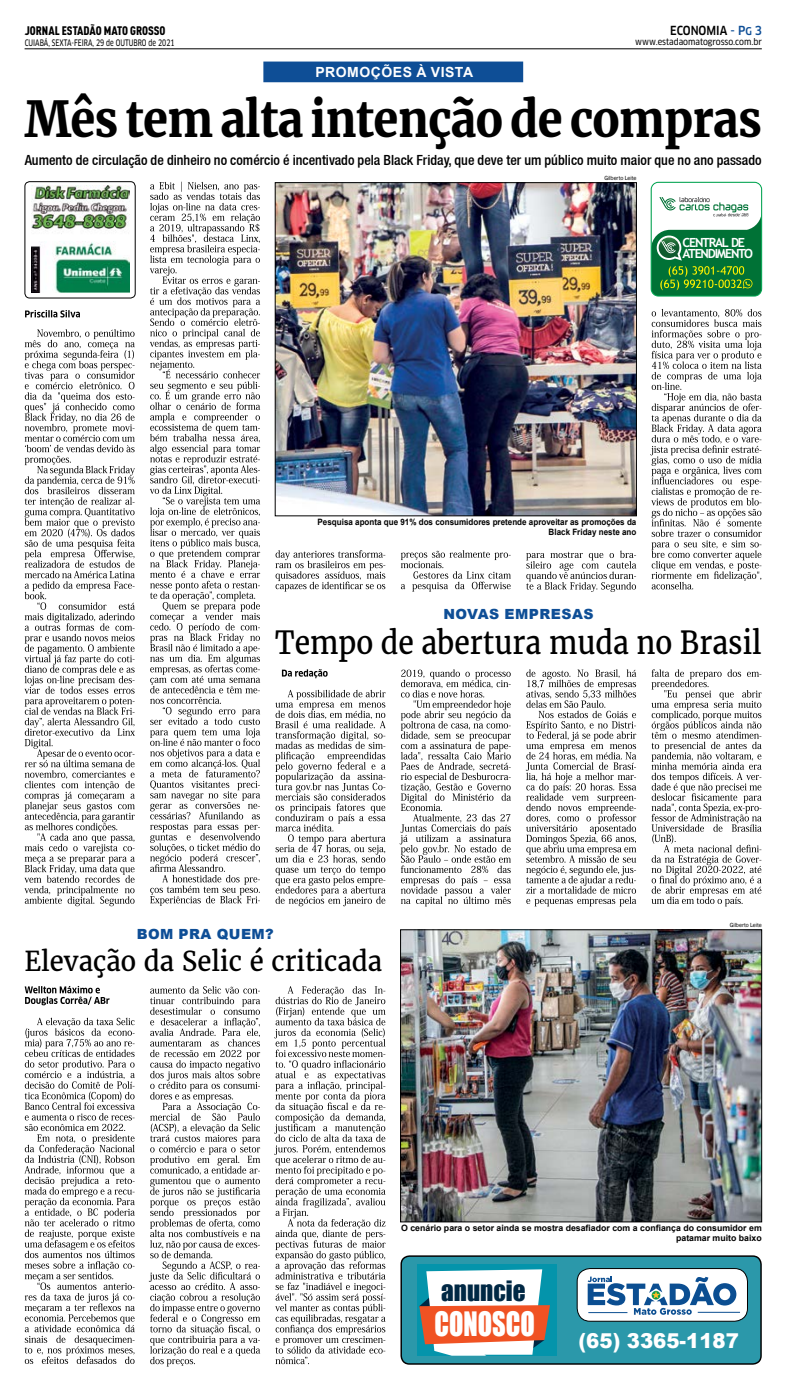
<style>
.page{position:relative;width:787px;height:1389px;background:#fff}
.page>*{position:absolute;margin:0;border:0;box-sizing:border-box;transform-origin:0 0}
.t1{font:700 49px "Merriweather";letter-spacing:-.015em;color:#000;scale:.92 1}
.t2{font:31.5px "Merriweather";color:#000;scale:.9 1}
.t3{font:30.89px "Impact";color:#fff;scale:.85 1}
.t4{font:27.12px "Merriweather";color:#000;scale:.95 1}
.t5{font:25.72px "Impact";color:#002844}
.t6{font:900 20.47px "Arial";color:#fff;scale:.96 1}
.t7{font:500 condensed 14px "Helvetica Neue";color:#000}
.t8{font:900 14px "Arial";letter-spacing:.035em;color:#0e4e96}
.t9{font:700 14px "Arial";letter-spacing:.035em;color:#fff}
.t10{font:700 12.69px/11px "Trebuchet MS";letter-spacing:-.1em;color:#fff}
.t11{font:12.25px "DIN Cond Black Alternate";color:#000}
.t12{font:500 condensed 12.25px "Clan OT";color:#000;scale:.95 1}
.t13{font:700 8.75px/9.6px "Arial";color:#000;text-align:right;scale:.92 1}
.t14{font:700 8.75px/9.6px "Arial";color:#000;text-align:right}
.t15{font:8.75px "Clan OT Narrow News";color:#000;scale:.8 1}
.t16{font:8.75px "Clan OT Narrow News";color:#000}
.t17{font:6.12px "Franklin Gothic";letter-spacing:-.01em;color:#000;scale:.95 1}
.s1{color:#0e4e96}
.s2{font-size:10.5px;color:#0e4e96}
</style>
<div class="page">
<hr style="left:25px;top:49px;width:736px;height:1px;background:#000">
<div style="left:264px;top:62px;width:258px;height:20px;background:#0e4e96"></div>
<svg style="left:24px;top:329px;width:111px;height:577px"></svg>
<svg style="left:25px;top:310px;width:55px;height:8px"></svg>
<svg style="left:150px;top:182px;width:110px;height:724px"></svg>
<img style="left:31px;top:185px;width:98px;height:108px">
<div style="left:25px;top:181px;width:110px;height:117px;border:1px solid #000;border-radius:5px"></div>
<div style="left:651px;top:182px;width:110px;height:114px;background:#007236;border-radius:7px"></div>
<div style="left:650px;top:182px;width:111px;height:114px;border:1px solid #00a651;border-radius:7px"></div>
<svg style="left:651px;top:182px;width:110px;height:108px"></svg>
<svg style="left:526px;top:550px;width:110px;height:42px"></svg>
<svg style="left:650px;top:309px;width:111px;height:280px"></svg>
<svg style="left:275px;top:550px;width:110px;height:42px"></svg>
<svg style="left:401px;top:550px;width:109px;height:42px"></svg>
<svg style="left:25px;top:1018px;width:110px;height:346px"></svg>
<svg style="left:25px;top:986px;width:84px;height:19px"></svg>
<svg style="left:149px;top:986px;width:111px;height:381px"></svg>
<svg style="left:274px;top:986px;width:111px;height:378px"></svg>
<svg style="left:275px;top:690px;width:110px;height:216px"></svg>
<svg style="left:282px;top:669px;width:45px;height:9px"></svg>
<svg style="left:399px;top:669px;width:111px;height:237px"></svg>
<svg style="left:525px;top:669px;width:111px;height:237px"></svg>
<svg style="left:651px;top:669px;width:110px;height:237px"></svg>
<img style="left:277px;top:185px;width:357px;height:329px">
<div style="left:275px;top:183px;width:361px;height:333px;border:1px solid #000"></div>
<img style="left:402px;top:932px;width:357px;height:288px">
<div style="left:400px;top:930px;width:361px;height:292px;border:1px solid #000"></div>
<div style="left:401px;top:1256px;width:359px;height:108px;background:#2b98aa;border-radius:8px"></div>
<div style="left:400px;top:1255px;width:361px;height:110px;border:1px solid #000;border-radius:8px"></div>
<div style="left:417px;top:1264px;width:139px;height:92px;background:#0494ab"></div>
<svg style="left:419px;top:1269px;width:131px;height:87px;background:#d5a99a"></svg>
<div style="left:577px;top:1269px;width:170px;height:52px;background:#fff;border-radius:13px"></div>
<div style="left:576px;top:1268px;width:171px;height:53px;border:1px solid #000;border-radius:13px"></div>
<svg style="left:587px;top:1276px;width:149px;height:39px"></svg>
<hr style="left:697px;top:1312px;width:42px;height:1px;background:#0b4e91">
<p class="t11" style="left:25px;top:23px;width:142px">JORNAL ESTADÃO MATO GROSSO</p>
<p class="t15" style="left:25px;top:37px;width:189px">CUIABÁ, SEXTA-FEIRA, 29 de OUTUBRO de 2021</p>
<p class="t12" style="left:670px;top:23px;width:98px">ECONOMIA <span class="s1">- P</span><span class="s2">G</span> <span class="s1">3</span></p>
<p class="t16" style="left:635px;top:37px;width:128px">www.estadaomatogrosso.com.br</p>
<p class="t9" style="left:315px;top:63px;width:159px">PROMOÇÕES À VISTA</p>
<h1 class="t1" style="left:25px;top:88px;width:802px">Mês tem alta intenção de compras</h1>
<p class="t7" style="left:25px;top:152px;width:738px">Aumento de circulação de dinheiro no comércio é incentivado pela Black Friday, que deve ter um público muito maior que no ano passado</p>
<p class="t17" style="left:604px;top:174px;width:35px">Gilberto Leite</p>
<p class="t10" style="left:682px;top:237px;width:72px">CENTRAL DE<br>ATENDIMENTO</p>
<p class="t13" style="left:317px;top:517px;width:348px">Pesquisa aponta que 91% dos consumidores pretende aproveitar as promoções da<br>Black Friday neste ano</p>
<p class="t8" style="left:443px;top:603px;width:151px">NOVAS EMPRESAS</p>
<h2 class="t2" style="left:275px;top:623px;width:542px">Tempo de abertura muda no Brasil</h2>
<p class="t8" style="left:137px;top:924px;width:138px">BOM PRA QUEM?</p>
<h3 class="t4" style="left:24px;top:944px;width:378px">Elevação da Selic é criticada</h3>
<p class="t17" style="left:729px;top:921px;width:35px">Gilberto Leite</p>
<p class="t14" style="left:401px;top:1223px;width:362px">O cenário para o setor ainda se mostra desafiador com a confiança do consumidor em patamar muito baixo</p>
<h3 class="t5" style="left:441px;top:1271px;width:86px">anuncie</h3>
<h3 class="t3" style="left:434px;top:1300px;width:119px">CONOSCO</h3>
<h3 class="t6" style="left:578px;top:1326px;width:168px">(65) 3365-1187</h3>
</div>
